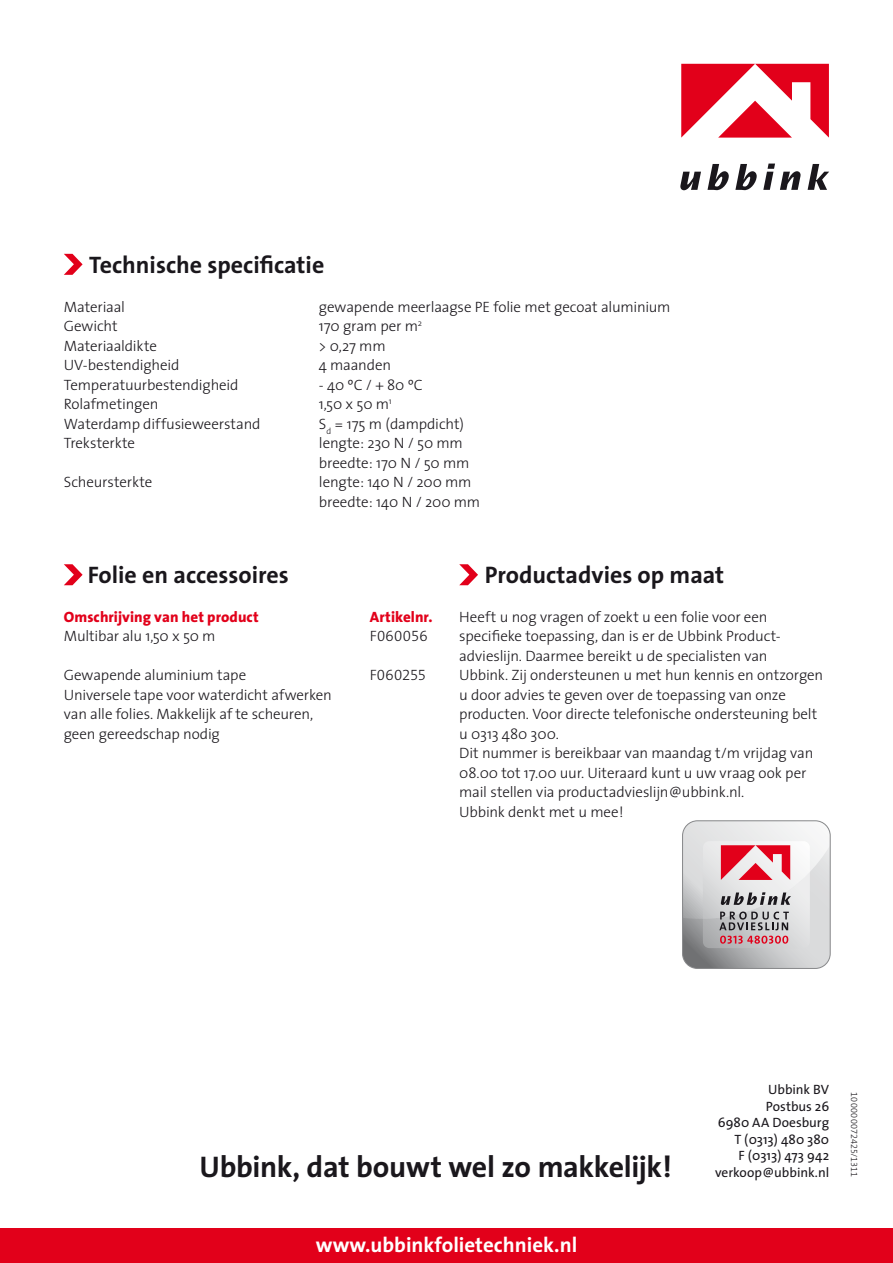
<style>
.page{position:relative;width:893px;height:1263px;background:#fff}
.page>*{position:absolute;margin:0;border:0;box-sizing:border-box;transform-origin:0 0}
.t1{font:700 30px "The Sans";letter-spacing:-.015em;color:#1a171c}
.t2{font:700 24px "The Sans";color:#1a171c}
.t3{font:700 21px "The Sans";color:#fff}
.t4{font:300 15px/19.5px "The Sans";letter-spacing:-.01em;color:#1a171c}
.t5{font:800 15px "The Sans";letter-spacing:.005em;color:#e2001a}
.t6{font:15px "The Sans Light Expert";letter-spacing:.01em;color:#1a171c}
.t7{font:13.5px/16.5px "The Sans";color:#1a171c;text-align:right}
.t8{font:9px "The Sans Light Expert";letter-spacing:.01em;color:#1a171c}
.s1{font-family:"The Sans";font-weight:300}
</style>
<div class="page">
<div style="left:0;top:1229px;width:893px;height:34px;background:#e2001a"></div>
<svg style="left:680px;top:172px;width:21px;height:18px"></svg>
<svg style="left:707px;top:164px;width:22px;height:26px"></svg>
<svg style="left:735px;top:164px;width:22px;height:26px"></svg>
<svg style="left:763px;top:164px;width:37px;height:26px"></svg>
<svg style="left:808px;top:164px;width:21px;height:26px"></svg>
<svg style="left:681px;top:64px;width:148px;height:74px"></svg>
<svg style="left:64px;top:254px;width:19px;height:21px"></svg>
<svg style="left:64px;top:564px;width:19px;height:21px"></svg>
<svg style="left:682px;top:821px;width:148px;height:147px;background:#cfbec1"></svg>
<div style="left:682px;top:821px;width:148px;height:147px;border:1px solid #87888a;border-radius:15px"></div>
<svg style="left:459px;top:564px;width:19px;height:21px"></svg>
<h2 class="t2" style="left:89px;top:244px;width:237px">Technische specificatie</h2>
<p class="t4" style="left:64px;top:296px;width:63px">Materiaal</p>
<p class="t4" style="left:319px;top:296px;width:353px">gewapende meerlaagse PE folie met gecoat aluminium</p>
<p class="t4" style="left:64px;top:316px;width:55px">Gewicht</p>
<p class="t4" style="left:319px;top:316px;width:105px">170 gram per m<sup>2</sup></p>
<p class="t4" style="left:64px;top:335px;width:95px">Materiaaldikte</p>
<p class="t4" style="left:319px;top:335px;width:68px">&gt; 0,27 mm</p>
<p class="t4" style="left:64px;top:355px;width:117px">UV-bestendigheid</p>
<p class="t4" style="left:319px;top:355px;width:74px">4 maanden</p>
<p class="t4" style="left:64px;top:374px;width:176px">Temperatuurbestendigheid</p>
<p class="t4" style="left:319px;top:374px;width:105px">- 40 ºC / + 80 ºC</p>
<p class="t4" style="left:64px;top:394px;width:96px">Rolafmetingen</p>
<p class="t4" style="left:319px;top:394px;width:74px">1,50 x 50 m<sup>1</sup></p>
<p class="t4" style="left:64px;top:413px;width:198px">Waterdamp diffusieweerstand</p>
<p class="t4" style="left:319px;top:413px;width:146px">S<sub>d</sub> = 175 m (dampdicht)</p>
<p class="t4" style="left:64px;top:433px;width:73px">Treksterkte</p>
<p class="t4" style="left:319px;top:433px;width:152px">lengte: 230 N / 50 mm breedte: 170 N / 50 mm</p>
<p class="t4" style="left:64px;top:472px;width:90px">Scheursterkte</p>
<p class="t4" style="left:319px;top:472px;width:163px">lengte: 140 N / 200 mm breedte: 140 N / 200 mm</p>
<h2 class="t2" style="left:88px;top:555px;width:203px">Folie en accessoires</h2>
<p class="t5" style="left:64px;top:604px;width:196px">Omschrijving van het product</p>
<p class="t5" style="left:370px;top:604px;width:64px">Artikelnr.</p>
<p class="t4" style="left:64px;top:626px;width:153px">Multibar alu 1,50 x 50 m</p>
<p class="t6" style="left:370px;top:624px;width:59px"><span class="s1">F</span>060056</p>
<p class="t4" style="left:64px;top:665px;width:184px">Gewapende aluminium tape</p>
<p class="t6" style="left:370px;top:663px;width:58px"><span class="s1">F</span>060255</p>
<p class="t4" style="left:64px;top:685px;width:270px">Universele tape voor waterdicht afwerken van alle folies. Makkelijk af te scheuren, geen gereedschap nodig</p>
<h2 class="t2" style="left:485px;top:555px;width:241px">Productadvies op maat</h2>
<p class="t4" style="left:459px;top:607px;width:365px">Heeft u nog vragen of zoekt u een folie voor een specifieke toepassing, dan is er de Ubbink Product&shy;advieslijn. Daarmee bereikt u de specialisten van<br>Ubbink. Zij ondersteunen u met hun kennis en ontzorgen u door advies te geven over de toepassing van onze producten. Voor directe telefonische ondersteuning belt u 0313 480 300.<br>Dit nummer is bereikbaar van maandag t/m vrijdag van 08.00 tot 17.00 uur. Uiteraard kunt u uw vraag ook per mail stellen via productadvieslijn@ubbink.nl.<br>Ubbink denkt met u mee!</p>
<h1 class="t1" style="left:200px;top:1142px;width:474px">Ubbink, dat bouwt wel zo makkelijk!</h1>
<h3 class="t3" style="left:316px;top:1227px;width:263px">www.ubbinkfolietechniek.nl</h3>
<p class="t7" style="left:715px;top:1081px;width:116px">Ubbink BV<br>Postbus 26<br>6980 AA Doesburg<br>T (0313) 480 380<br>F (0313) 473 942 verkoop@ubbink.nl</p>
<p class="t8" style="left:862px;top:1092px;width:87px;rotate:90deg">100000072425/1311</p>
</div>
